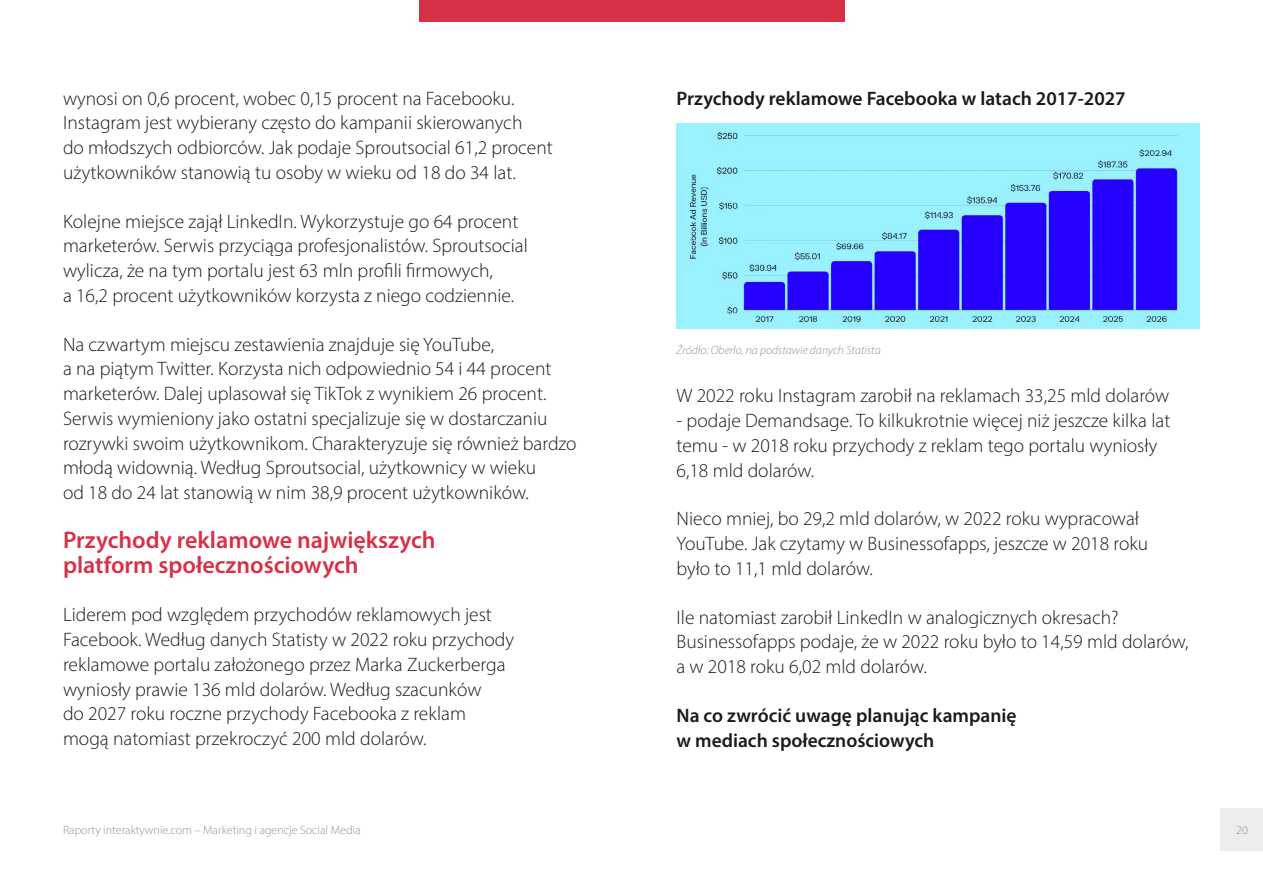
<style>
.page{position:relative;width:1263px;height:893px;background:#fff}
.page>*{position:absolute;margin:0;border:0;box-sizing:border-box;transform-origin:0 0}
.t1{font:600 24px/24.8px "Myriad Pro";color:#d73147}
.t2{font:300 19.5px/24.8px "Myriad Pro";color:#1a1a1a}
.t3{font:600 19.5px/24.8px "Myriad Pro";color:#1a1a1a}
.t4{font:300 12px "Myriad Pro";color:#929292}
.t5{font:italic 300 12px "Myriad Pro";color:#929292}
</style>
<div class="page">
<div style="left:1220px;top:809px;width:43px;height:42px;background:#ededed"></div>
<div style="left:419px;top:0;width:425px;height:21px;background:#d73147"></div>
<img style="left:677px;top:124px;width:523px;height:204px">
<p class="t2" style="left:63px;top:86px;width:491px">wynosi on 0,6 procent, wobec 0,15 procent na Facebooku.<br>Instagram jest wybierany często do kampanii skierowanych<br>do młodszych odbiorców. Jak podaje Sproutsocial 61,2 procent użytkowników stanowią tu osoby w wieku od 18 do 34 lat.</p>
<p class="t2" style="left:63px;top:209px;width:466px">Kolejne miejsce zajął LinkedIn. Wykorzystuje go 64 procent marketerów. Serwis przyciąga profesjonalistów. Sproutsocial wylicza, że na tym portalu jest 63 mln profili firmowych,<br>a 16,2 procent użytkowników korzysta z niego codziennie.</p>
<p class="t2" style="left:63px;top:332px;width:515px">Na czwartym miejscu zestawienia znajduje się YouTube,<br>a na piątym Twitter. Korzysta nich odpowiednio 54 i 44 procent marketerów. Dalej uplasował się TikTok z wynikiem 26 procent.<br>Serwis wymieniony jako ostatni specjalizuje się w dostarczaniu rozrywki swoim użytkownikom. Charakteryzuje się również bardzo młodą widownią. Według Sproutsocial, użytkownicy w wieku<br>od 18 do 24 lat stanowią w nim 38,9 procent użytkowników.</p>
<p class="t1" style="left:63px;top:527px;width:374px">Przychody reklamowe największych platform społecznościowych</p>
<p class="t2" style="left:63px;top:602px;width:453px">Liderem pod względem przychodów reklamowych jest Facebook. Według danych Statisty w 2022 roku przychody reklamowe portalu założonego przez Marka Zuckerberga wyniosły prawie 136 mld dolarów. Według szacunków<br>do 2027 roku roczne przychody Facebooka z reklam mogą natomiast przekroczyć 200 mld dolarów.</p>
<p class="t3" style="left:676px;top:85px;width:451px">Przychody reklamowe Facebooka w latach 2017-2027</p>
<p class="t5" style="left:676px;top:342px;width:206px">Źródło: Oberlo, na podstawie danych Statista</p>
<p class="t2" style="left:676px;top:383px;width:494px">W 2022 roku Instagram zarobił na reklamach 33,25 mld dolarów</p>
<p class="t2" style="left:676px;top:408px;width:495px">- podaje Demandsage. To kilkukrotnie więcej niż jeszcze kilka lat temu - w 2018 roku przychody z reklam tego portalu wyniosły<br>6,18 mld dolarów.</p>
<p class="t2" style="left:676px;top:506px;width:473px">Nieco mniej, bo 29,2 mld dolarów, w 2022 roku wypracował<br>YouTube. Jak czytamy w Businessofapps, jeszcze w 2018 roku było to 11,1 mld dolarów.</p>
<p class="t2" style="left:676px;top:605px;width:514px">Ile natomiast zarobił LinkedIn w analogicznych okresach?<br>Businessofapps podaje, że w 2022 roku było to 14,59 mld dolarów, a w 2018 roku 6,02 mld dolarów.</p>
<p class="t3" style="left:676px;top:702px;width:342px">Na co zwrócić uwagę planując kampanię w mediach społecznościowych</p>
<p class="t4" style="left:63px;top:823px;width:299px">Raporty interaktywnie.com – Marketing i agencje Social Media</p>
<p class="t4" style="left:1236px;top:823px;width:13px">20</p>
</div>
